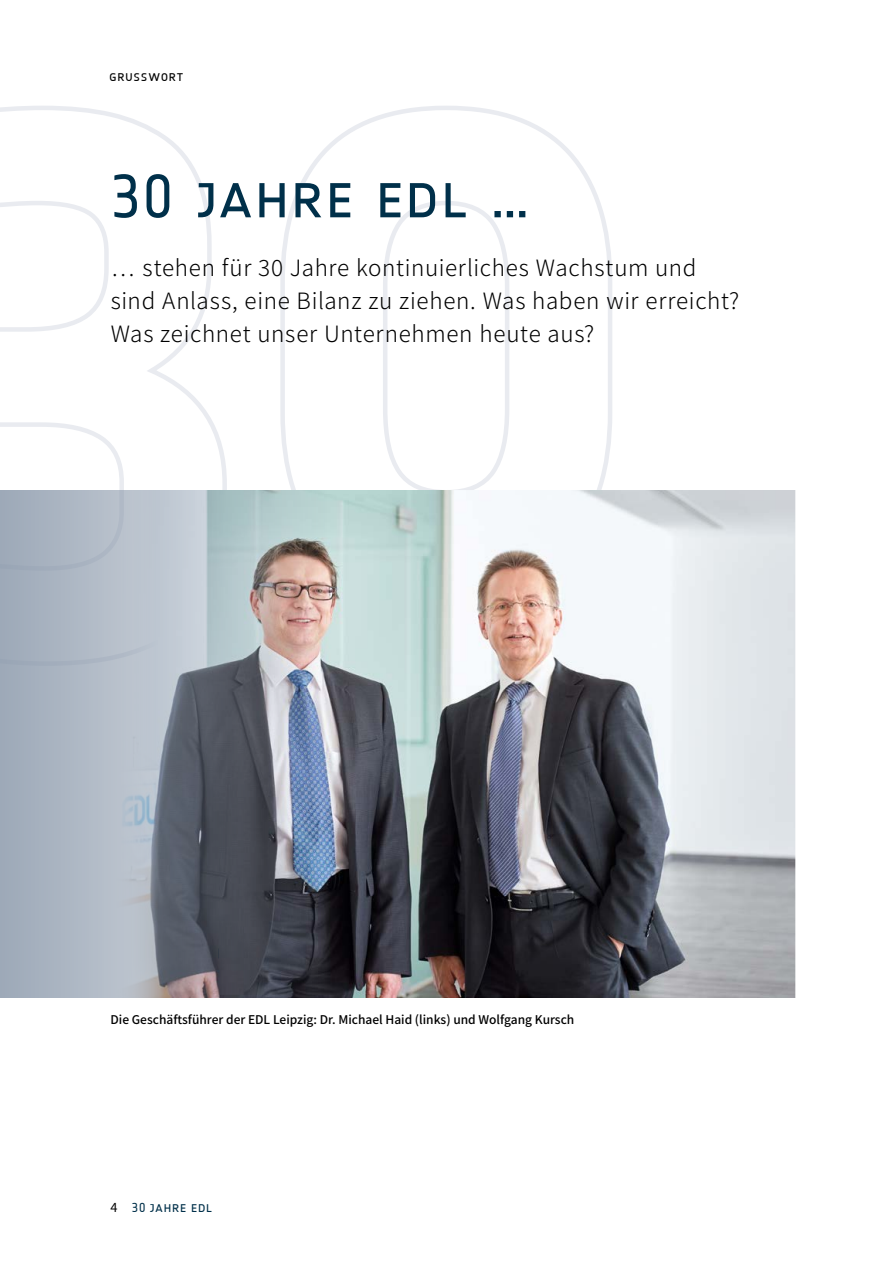
<style>
.page{position:relative;width:893px;height:1263px;background:#fff}
.page>*{position:absolute;margin:0;border:0;box-sizing:border-box;transform-origin:0 0}
.H2_kleiner{font:60px "Notes Regular Caps Tf";letter-spacing:.04em;color:#00304a}
.vorspann{font:300 22.5px/33px "Noto Sans JP";letter-spacing:.03em;color:#000}
.t1{font:13.5px "Notes Regular Caps Tf";letter-spacing:.055em;color:#00304a}
.t2{font:13.5px "Notes Regular Caps Tf";letter-spacing:.05em;color:#000}
.BU{font:500 12px "Noto Sans JP";color:#000}
.s1{font-family:"Noto Sans JP";font-size:12.75px;color:#000}
.s2{font-size:12.75px}
</style>
<div class="page">
<svg style="left:0;top:106px;width:612px;height:384px"></svg>
<img style="left:327px;top:490px;width:468px;height:507px">
<svg style="left:0;top:490px;width:327px;height:507px;background:#959ca7"></svg>
<p class="t2" style="left:109px;top:69px;width:76px">grusswort</p>
<p class="H2_kleiner" style="left:111px;top:165px;width:420px">30 jahre edl …</p>
<p class="vorspann" style="left:111px;top:252px;width:630px">… stehen für 30 Jahre kontinuierliches Wachstum und sind Anlass, eine Bilanz zu ziehen. Was haben wir erreicht?<br>Was zeichnet unser Unternehmen heute aus?</p>
<p class="BU" style="left:111px;top:1013px;width:465px">Die Geschäftsführer der EDL Leipzig: Dr. Michael Haid (links) und Wolfgang Kursch</p>
<p class="t1" style="left:111px;top:1200px;width:103px"><span class="s1">4</span> <span class="s2">30</span> jahre edl</p>
</div>
